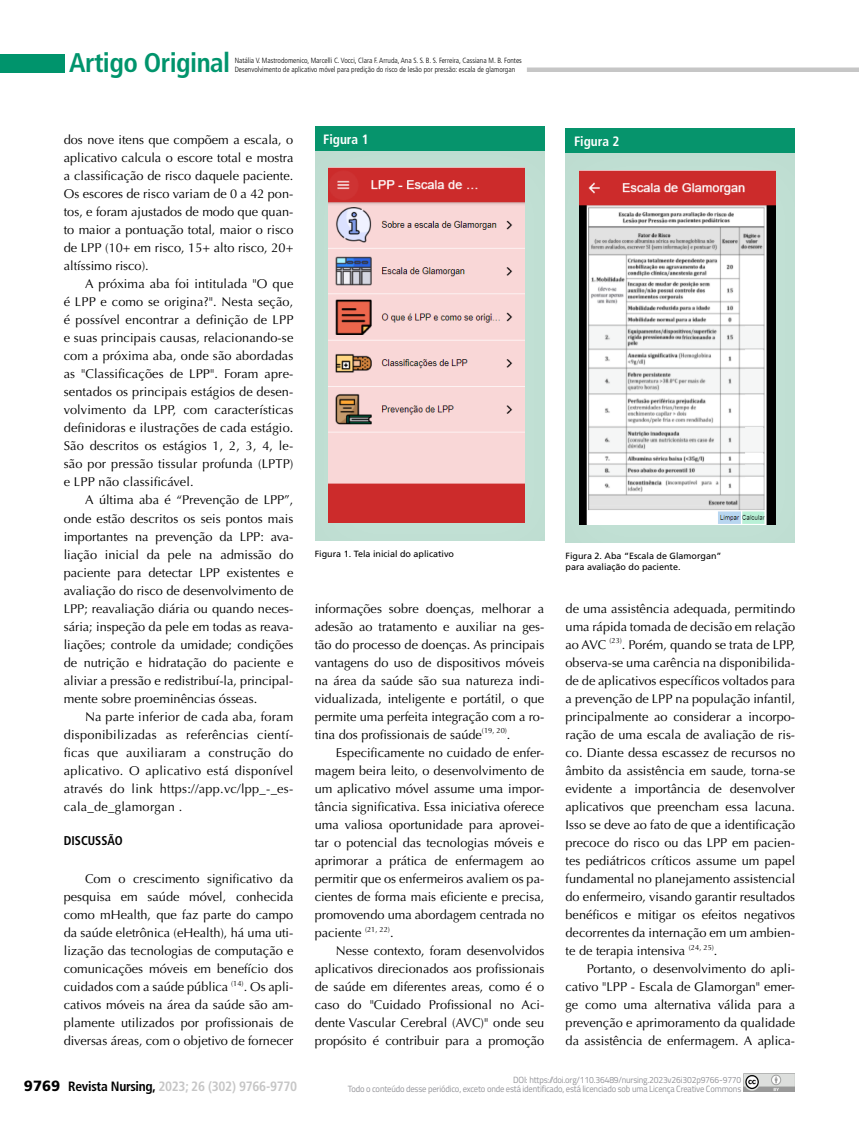
<style>
.page{position:relative;width:859px;height:1132px;background:#fff}
.page>*{position:absolute;margin:0;border:0;box-sizing:border-box;transform-origin:0 0}
.t1{font:700 condensed 27px "Frutiger LT Std";letter-spacing:-.02em;color:#00946c}
.t2{font:700 condensed 13.5px "Frutiger LT Std";letter-spacing:-.02em;color:#c6c6c6}
.t3{font:700 condensed 13.5px "Frutiger LT Std";color:#fff}
.t4{font:12.75px/18px "Optima LT Std";color:#000;text-align:justify}
.t5{font:700 condensed 12.75px "Frutiger LT Std";color:#000;scale:.96 1}
.t6{font:9px/9.4px "Titillium";letter-spacing:-.02em;color:#939398;text-align:right;scale:.95 1}
.t7{font:9px/10.5px "Frutiger LT Std";color:#000}
.t8{font:300 condensed 7.5px/9px "Frutiger LT Std";color:#000}
.s1{font-weight:900;font-stretch:normal;font-size:14.85px;color:#000}
.s2{color:#000}
</style>
<div class="page">
<div style="left:0;top:54px;width:65px;height:18px;background:#00946c"></div>
<div style="left:527px;top:67px;width:332px;height:5px;background:#c6c6c6"></div>
<img style="left:743px;top:1073px;width:52px;height:18px">
<div style="left:300px;top:139px;width:257px;height:402px;background:#000;opacity:.03"></div>
<div style="left:551px;top:141px;width:257px;height:402px;background:#000;opacity:.03"></div>
<div style="left:315px;top:126px;width:229px;height:25px;background:#06946c"></div>
<div style="left:566px;top:128px;width:229px;height:25px;background:#06946c"></div>
<img style="left:328px;top:168px;width:196px;height:354px">
<img style="left:579px;top:170px;width:196px;height:354px">
<h1 class="t1" style="left:69px;top:47px;width:163px">Artigo Original</h1>
<p class="t8" style="left:235px;top:56px;width:289px">Natália V. Mastrodomenico, Marcelli C. Vocci, Clara F. Arruda, Ana S. S. B. S. Ferreira, Cassiana M. B. Fontes<br>Desenvolvimento de aplicativo móvel para predição do risco de lesão por pressão: escala de glamorgan</p>
<p class="t4" style="left:64px;top:131px;width:231px">dos nove itens que compõem a escala, o aplicativo calcula o escore total e mostra a classificação de risco daquele paciente.<br>Os escores de risco variam de 0 a 42 pon&shy;tos, e foram ajustados de modo que quan&shy;to maior a pontuação total, maior o risco de LPP (10+ em risco, 15+ alto risco, 20+ altíssimo risco).</p>
<p class="t4" style="left:64px;top:275px;width:231px;text-indent:21px">A próxima aba foi intitulada "O que é LPP e como se origina?". Nesta seção, é possível encontrar a definição de LPP e suas principais causas, relacionando-se com a próxima aba, onde são abordadas as "Classificações de LPP". Foram apre&shy;sentados os principais estágios de desen&shy;volvimento da LPP, com características definidoras e ilustrações de cada estágio.<br>São descritos os estágios 1, 2, 3, 4, le&shy;são por pressão tissular profunda (LPTP) e LPP não classificável.</p>
<p class="t4" style="left:64px;top:491px;width:231px;text-indent:21px">A última aba é “Prevenção de LPP”, onde estão descritos os seis pontos mais importantes na prevenção da LPP: ava&shy;liação inicial da pele na admissão do paciente para detectar LPP existentes e avaliação do risco de desenvolvimento de LPP; reavaliação diária ou quando neces&shy;sária; inspeção da pele em todas as reava&shy;liações; controle da umidade; condições de nutrição e hidratação do paciente e aliviar a pressão e redistribuí-la, principal&shy;mente sobre proeminências ósseas.</p>
<p class="t4" style="left:64px;top:707px;width:231px;text-indent:21px">Na parte inferior de cada aba, foram disponibilizadas as referências cientí&shy;ficas que auxiliaram a construção do aplicativo. O aplicativo está disponível através do link https://app.vc/lpp_-_es&shy;cala_de_glamorgan .</p>
<p class="t5" style="left:64px;top:832px;width:63px">DISCUSSÃO</p>
<p class="t4" style="left:64px;top:869px;width:231px;text-indent:21px">Com o crescimento significativo da pesquisa em saúde móvel, conhecida como mHealth, que faz parte do campo da saúde eletrônica (eHealth), há uma uti&shy;lização das tecnologias de computação e comunicações móveis em benefício dos cuidados com a saúde pública <sup>(14)</sup>. Os apli&shy;cativos móveis na área da saúde são am&shy;plamente utilizados por profissionais de diversas áreas, com o objetivo de fornecer</p>
<p class="t2" style="left:24px;top:1077px;width:275px"><span class="s1">9769</span> <span class="s2">Revista Nursing,</span> 2023; 26 (302) 9766-9770</p>
<p class="t3" style="left:323px;top:131px;width:47px">Figura 1</p>
<p class="t3" style="left:574px;top:134px;width:47px">Figura 2</p>
<p class="t7" style="left:315px;top:548px;width:141px">Figura 1. Tela inicial do aplicativo</p>
<p class="t7" style="left:566px;top:551px;width:158px">Figura 2. Aba “Escala de Glamorgan” para avaliação do paciente.</p>
<p class="t4" style="left:315px;top:599px;width:231px">informações sobre doenças, melhorar a adesão ao tratamento e auxiliar na ges&shy;tão do processo de doenças. As principais vantagens do uso de dispositivos móveis na área da saúde são sua natureza indi&shy;vidualizada, inteligente e portátil, o que permite uma perfeita integração com a ro&shy;tina dos profissionais de saúde<sup>(19,</sup> <sup>20)</sup>.</p>
<p class="t4" style="left:315px;top:743px;width:231px;text-indent:21px">Especificamente no cuidado de enfer&shy;magem beira leito, o desenvolvimento de um aplicativo móvel assume uma impor&shy;tância significativa. Essa iniciativa oferece uma valiosa oportunidade para aprovei&shy;tar o potencial das tecnologias móveis e aprimorar a prática de enfermagem ao permitir que os enfermeiros avaliem os pa&shy;cientes de forma mais eficiente e precisa, promovendo uma abordagem centrada no paciente <sup>(21,</sup> <sup>22)</sup>.</p>
<p class="t4" style="left:315px;top:941px;width:231px;text-indent:21px">Nesse contexto, foram desenvolvidos aplicativos direcionados aos profissionais de saúde em diferentes areas, como é o caso do "Cuidado Profissional no Aci&shy;dente Vascular Cerebral (AVC)" onde seu propósito é contribuir para a promoção</p>
<p class="t4" style="left:566px;top:599px;width:231px">de uma assistência adequada, permitindo uma rápida tomada de decisão em relação ao AVC <sup>(23)</sup>. Porém, quando se trata de LPP, observa-se uma carência na disponibilida&shy;de de aplicativos específicos voltados para a prevenção de LPP na população infantil, principalmente ao considerar a incorpo&shy;ração de uma escala de avaliação de ris&shy;co. Diante dessa escassez de recursos no âmbito da assistência em saude, torna-se evidente a importância de desenvolver aplicativos que preencham essa lacuna.<br>Isso se deve ao fato de que a identificação precoce do risco ou das LPP em pacien&shy;tes pediátricos críticos assume um papel fundamental no planejamento assistencial do enfermeiro, visando garantir resultados benéficos e mitigar os efeitos negativos decorrentes da internação em um ambien&shy;te de terapia intensiva <sup>(24,</sup> <sup>25)</sup>.</p>
<p class="t4" style="left:566px;top:959px;width:231px;text-indent:21px">Portanto, o desenvolvimento do apli&shy;cativo "LPP - Escala de Glamorgan" emer&shy;ge como uma alternativa válida para a prevenção e aprimoramento da qualidade da assistência de enfermagem. A aplica-</p>
<p class="t6" style="left:348px;top:1073px;width:416px">DOI: https://doi.org/110.36489/nursing.2023v26i302p9766-9770<br>Todo o conteúdo desse periódico, exceto onde está identificado, está licenciado sob uma Licença Creative Commons</p>
</div>
